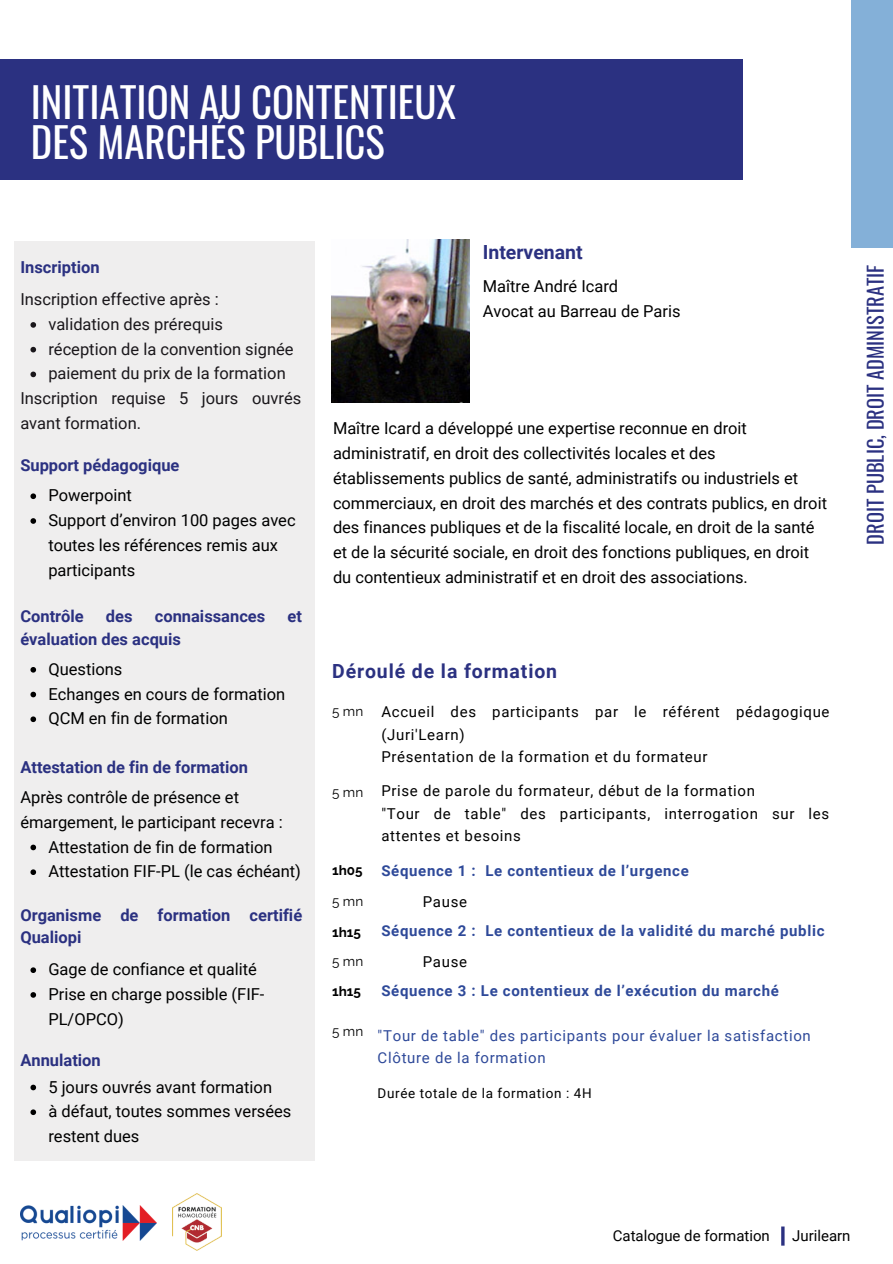
<style>
.page{position:relative;width:893px;height:1264px;background:#fff}
.page>*{position:absolute;margin:0;border:0;box-sizing:border-box;transform-origin:0 0}
.t1{font:40.8px/40.5px "Oswald";color:#fff}
.t2{font:20.4px "Oswald";color:#2b3181}
.t3{font:700 19.5px "Roboto";letter-spacing:.045em;color:#2b3181}
.t4{font:700 19.5px "Roboto";color:#2b3181}
.t5{font:16.5px/24.8px "Roboto";color:#000}
.t6{font:16.5px/24.8px "Roboto";color:#1a171b}
.t7{font:700 16.5px/22.5px "Roboto";color:#2b3181}
.t8{font:15px/22.5px "Roboto";letter-spacing:.045em;color:#000}
.t9{font:700 15px "Roboto";letter-spacing:.045em;color:#2e4999}
.t10{font:15px/22.5px "Roboto";letter-spacing:.045em;color:#2e4999}
.t11{font:15px "Roboto";color:#000}
.t12{font:13.5px "Roboto";letter-spacing:.045em;color:#000}
.t13{font:13.5px "Raleway";color:#000}
.t14{font:700 13.5px "Raleway";color:#000}
</style>
<div class="page">
<hr style="left:781px;top:1226px;width:3px;height:19px;background:#2b3181">
<div style="left:15px;top:241px;width:300px;height:919px;background:#eeeded"></div>
<img style="left:172px;top:1193px;width:50px;height:57px">
<img style="left:20px;top:1205px;width:136px;height:35px">
<div style="left:0;top:60px;width:743px;height:120px;background:#2b3181"></div>
<div style="left:851px;top:0;width:41px;height:248px;background:#84b0d8"></div>
<img style="left:331px;top:239px;width:138px;height:163px">
<svg style="left:30px;top:322px;width:6px;height:6px"></svg>
<svg style="left:30px;top:347px;width:6px;height:5px"></svg>
<svg style="left:30px;top:371px;width:6px;height:6px"></svg>
<svg style="left:30px;top:493px;width:6px;height:6px"></svg>
<svg style="left:30px;top:518px;width:6px;height:6px"></svg>
<svg style="left:30px;top:667px;width:6px;height:5px"></svg>
<svg style="left:30px;top:691px;width:6px;height:6px"></svg>
<svg style="left:30px;top:716px;width:6px;height:6px"></svg>
<svg style="left:30px;top:844px;width:6px;height:6px"></svg>
<svg style="left:30px;top:869px;width:6px;height:6px"></svg>
<svg style="left:30px;top:967px;width:6px;height:6px"></svg>
<svg style="left:30px;top:992px;width:6px;height:5px"></svg>
<svg style="left:30px;top:1084px;width:6px;height:6px"></svg>
<svg style="left:30px;top:1109px;width:6px;height:6px"></svg>
<h1 class="t1" style="left:31px;top:80px;width:427px">INITIATION AU CONTENTIEUX<br>DES MARCHÉS PUBLICS</h1>
<p class="t7" style="left:20px;top:256px;width:81px">Inscription</p>
<p class="t6" style="left:20px;top:287px;width:200px">Inscription effective après :</p>
<p class="t6" style="left:48px;top:312px;width:247px">validation des prérequis réception de la convention signée paiement du prix de la formation</p>
<p class="t4" style="left:483px;top:241px;width:101px">Intervenant</p>
<p class="t5" style="left:483px;top:274px;width:199px">Maître André Icard<br>Avocat au Barreau de Paris</p>
<p class="t6" style="left:20px;top:386px;width:282px">Inscription requise 5 jours ouvrés avant formation.</p>
<p class="t7" style="left:20px;top:453px;width:161px">Support pédagogique</p>
<p class="t5" style="left:48px;top:483px;width:249px">Powerpoint<br>Support d’environ 100 pages avec toutes les références remis aux participants</p>
<p class="t7" style="left:20px;top:605px;width:65px">Contrôle</p>
<p class="t7" style="left:106px;top:605px;width:28px">des</p>
<p class="t7" style="left:155px;top:605px;width:112px">connaissances</p>
<p class="t7" style="left:287px;top:605px;width:16px">et</p>
<p class="t7" style="left:20px;top:628px;width:162px">évaluation des acquis</p>
<p class="t5" style="left:48px;top:657px;width:238px">Questions<br>Echanges en cours de formation<br>QCM en fin de formation</p>
<p class="t7" style="left:20px;top:756px;width:229px">Attestation de fin de formation</p>
<p class="t5" style="left:20px;top:785px;width:264px">Après contrôle de présence et émargement, le participant recevra :</p>
<p class="t5" style="left:48px;top:834px;width:254px">Attestation de fin de formation<br>Attestation FIF-PL (le cas échéant)</p>
<p class="t7" style="left:20px;top:903px;width:283px">Organisme de formation certifié<br>Qualiopi</p>
<p class="t5" style="left:48px;top:957px;width:217px">Gage de confiance et qualité<br>Prise en charge possible (FIF-<br>PL/OPCO)</p>
<p class="t7" style="left:20px;top:1048px;width:82px">Annulation</p>
<p class="t5" style="left:48px;top:1074px;width:244px">5 jours ouvrés avant formation<br>à défaut, toutes sommes versées restent dues</p>
<p class="t5" style="left:333px;top:416px;width:495px">Maître Icard a développé une expertise reconnue en droit administratif, en droit des collectivités locales et des établissements publics de santé, administratifs ou industriels et commerciaux, en droit des marchés et des contrats publics, en droit des finances publiques et de la fiscalité locale, en droit de la santé et de la sécurité sociale, en droit des fonctions publiques, en droit du contentieux administratif et en droit des associations.</p>
<p class="t3" style="left:332px;top:659px;width:226px">Déroulé de la formation</p>
<p class="t8" style="left:381px;top:700px;width:449px">Accueil des participants par le référent pédagogique (Juri'Learn)<br>Présentation de la formation et du formateur</p>
<p class="t8" style="left:381px;top:780px;width:449px">Prise de parole du formateur, début de la formation<br>"Tour de table" des participants, interrogation sur les attentes et besoins</p>
<p class="t9" style="left:381px;top:861px;width:309px">Séquence 1 : Le contentieux de l’urgence</p>
<p class="t13" style="left:332px;top:703px;width:33px">5 mn</p>
<p class="t13" style="left:332px;top:784px;width:33px">5 mn</p>
<p class="t14" style="left:332px;top:861px;width:32px">1h05</p>
<p class="t13" style="left:332px;top:893px;width:33px">5 mn</p>
<p class="t8" style="left:422px;top:890px;width:46px">Pause</p>
<p class="t14" style="left:332px;top:923px;width:30px">1h15</p>
<p class="t9" style="left:381px;top:922px;width:444px">Séquence 2 : Le contentieux de la validité du marché public</p>
<p class="t13" style="left:332px;top:953px;width:33px">5 mn</p>
<p class="t8" style="left:422px;top:950px;width:46px">Pause</p>
<p class="t14" style="left:332px;top:982px;width:30px">1h15</p>
<p class="t13" style="left:332px;top:1023px;width:33px">5 mn</p>
<p class="t9" style="left:381px;top:981px;width:399px">Séquence 3 : Le contentieux de l’exécution du marché</p>
<p class="t10" style="left:377px;top:1024px;width:434px">"Tour de table" des participants pour évaluer la satisfaction<br>Clôture de la formation</p>
<p class="t12" style="left:377px;top:1085px;width:216px">Durée totale de la formation : 4H</p>
<p class="t2" style="left:859px;top:544px;width:281px;rotate:-90deg">DROIT PUBLIC, DROIT ADMINISTRATIF</p>
<p class="t11" style="left:612px;top:1226px;width:158px">Catalogue de formation</p>
<p class="t11" style="left:792px;top:1226px;width:60px">Jurilearn</p>
</div>
